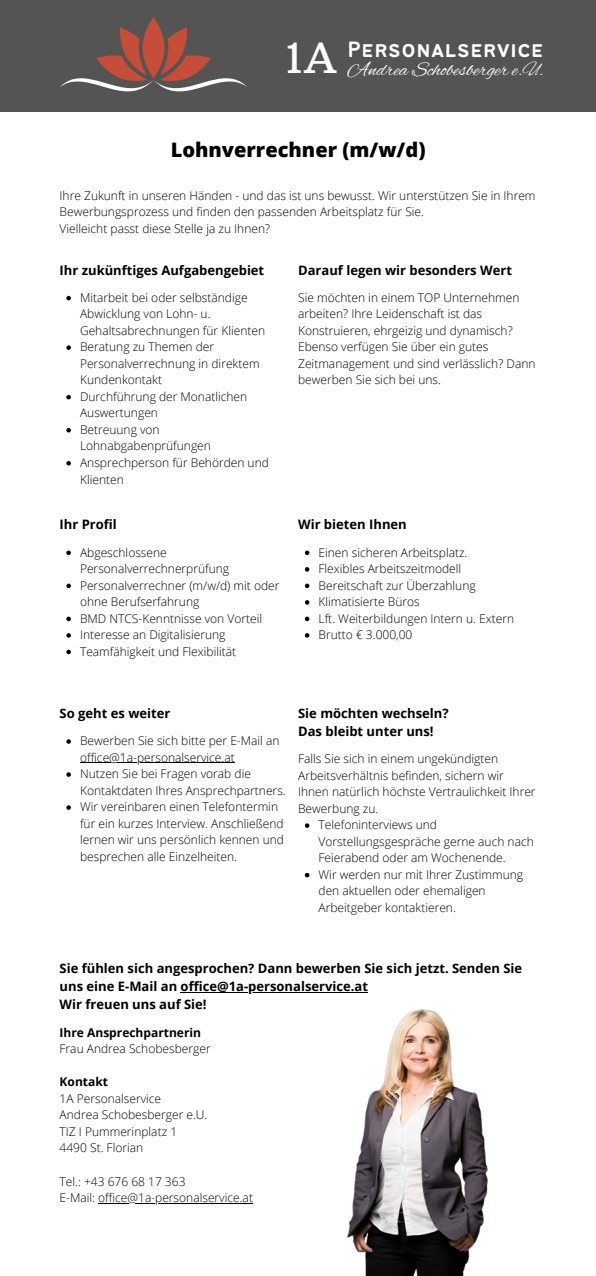
<style>
.page{position:relative;width:596px;height:1276px;background:#fff}
.page>*{position:absolute;margin:0;border:0;box-sizing:border-box;transform-origin:0 0}
.t1{font:24.4px "Bantayog";letter-spacing:.025em;color:#fff}
.t2{font:20.4px "Alex Brush";color:#fff}
.t3{font:800 20px "Open Sans";color:#000}
.t4{font:700 13px/18px "Open Sans";color:#000}
.t5{font:300 12px/16.5px "Open Sans";color:#000}
.t6{font:700 12px "Open Sans";color:#000}
.s1{font-family:"Arbutus Slab";font-size:42.4px}
</style>
<div class="page">
<div style="left:0;top:0;width:596px;height:112px;background:#545454"></div>
<svg style="left:142px;top:17px;width:22px;height:61px"></svg>
<svg style="left:60px;top:27px;width:187px;height:65px"></svg>
<img style="left:347px;top:1009px;width:141px;height:267px">
<svg style="left:66px;top:296px;width:5px;height:4px"></svg>
<svg style="left:66px;top:345px;width:5px;height:5px"></svg>
<svg style="left:66px;top:395px;width:5px;height:4px"></svg>
<svg style="left:66px;top:428px;width:5px;height:4px"></svg>
<svg style="left:66px;top:461px;width:5px;height:4px"></svg>
<svg style="left:66px;top:550px;width:5px;height:5px"></svg>
<svg style="left:66px;top:584px;width:5px;height:4px"></svg>
<svg style="left:66px;top:617px;width:5px;height:4px"></svg>
<svg style="left:66px;top:633px;width:5px;height:5px"></svg>
<svg style="left:66px;top:650px;width:5px;height:4px"></svg>
<svg style="left:305px;top:550px;width:4px;height:5px"></svg>
<svg style="left:305px;top:567px;width:4px;height:5px"></svg>
<svg style="left:305px;top:584px;width:4px;height:4px"></svg>
<svg style="left:305px;top:600px;width:4px;height:5px"></svg>
<svg style="left:305px;top:617px;width:4px;height:4px"></svg>
<svg style="left:305px;top:633px;width:4px;height:5px"></svg>
<svg style="left:66px;top:739px;width:5px;height:5px"></svg>
<hr style="left:80px;top:762px;width:155px;height:1px;background:#000">
<svg style="left:66px;top:772px;width:5px;height:5px"></svg>
<svg style="left:66px;top:805px;width:5px;height:5px"></svg>
<svg style="left:305px;top:823px;width:4px;height:5px"></svg>
<svg style="left:305px;top:873px;width:4px;height:4px"></svg>
<hr style="left:180px;top:992px;width:188px;height:1px;background:#000">
<hr style="left:98px;top:1203px;width:155px;height:1px;background:#000">
<h1 class="t1" style="left:347px;top:39px;width:197px">Personalservice</h1>
<h2 class="t2" style="left:286px;top:58px;width:259px"><span class="s1">1A</span> Andrea Schobesberger e.U.</h2>
<h3 class="t3" style="left:171px;top:136px;width:256px">Lohnverrechner (m/w/d)</h3>
<p class="t5" style="left:60px;top:187px;width:477px">Ihre Zukunft in unseren Händen - und das ist uns bewusst. Wir unterstützen Sie in Ihrem<br>Bewerbungsprozess und finden den passenden Arbeitsplatz für Sie.<br>Vielleicht passt diese Stelle ja zu Ihnen?</p>
<p class="t4" style="left:60px;top:261px;width:206px">Ihr zukünftiges Aufgabengebiet</p>
<p class="t4" style="left:298px;top:261px;width:215px">Darauf legen wir besonders Wert</p>
<p class="t5" style="left:80px;top:289px;width:190px">Mitarbeit bei oder selbständige<br>Abwicklung von Lohn- u.<br>Gehaltsabrechnungen für Klienten<br>Beratung zu Themen der<br>Personalverrechnung in direktem<br>Kundenkontakt<br>Durchführung der Monatlichen<br>Auswertungen<br>Betreuung von<br>Lohnabgabenprüfungen<br>Ansprechperson für Behörden und<br>Klienten</p>
<p class="t5" style="left:298px;top:289px;width:239px">Sie möchten in einem TOP Unternehmen arbeiten? Ihre Leidenschaft ist das Konstruieren, ehrgeizig und dynamisch?<br>Ebenso verfügen Sie über ein gutes Zeitmanagement und sind verlässlich? Dann bewerben Sie sich bei uns.</p>
<p class="t4" style="left:60px;top:515px;width:59px">Ihr Profil</p>
<p class="t5" style="left:80px;top:544px;width:201px">Abgeschlossene<br>Personalverrechnerprüfung<br>Personalverrechner (m/w/d) mit oder ohne Berufserfahrung<br>BMD NTCS-Kenntnisse von Vorteil<br>Interesse an Digitalisierung<br>Teamfähigkeit und Flexibilität</p>
<p class="t4" style="left:298px;top:515px;width:110px">Wir bieten Ihnen</p>
<p class="t5" style="left:318px;top:544px;width:197px">Einen sicheren Arbeitsplatz.<br>Flexibles Arbeitszeitmodell<br>Bereitschaft zur Überzahlung<br>Klimatisierte Büros<br>Lft. Weiterbildungen Intern u. Extern<br>Brutto € 3.000,00</p>
<p class="t4" style="left:60px;top:704px;width:112px">So geht es weiter</p>
<p class="t5" style="left:80px;top:732px;width:207px">Bewerben Sie sich bitte per E-Mail an office@1a-personalservice.at<br>Nutzen Sie bei Fragen vorab die Kontaktdaten Ihres Ansprechpartners.<br>Wir vereinbaren einen Telefontermin für ein kurzes Interview. Anschließend lernen wir uns persönlich kennen und besprechen alle Einzelheiten.</p>
<p class="t4" style="left:298px;top:704px;width:152px">Sie möchten wechseln?<br>Das bleibt unter uns!</p>
<p class="t5" style="left:298px;top:750px;width:239px">Falls Sie sich in einem ungekündigten Arbeitsverhältnis befinden, sichern wir Ihnen natürlich höchste Vertraulichkeit Ihrer Bewerbung zu.</p>
<p class="t5" style="left:318px;top:816px;width:217px">Telefoninterviews und<br>Vorstellungsgespräche gerne auch nach<br>Feierabend oder am Wochenende.<br>Wir werden nur mit Ihrer Zustimmung den aktuellen oder ehemaligen<br>Arbeitgeber kontaktieren.</p>
<p class="t4" style="left:60px;top:959px;width:464px">Sie fühlen sich angesprochen? Dann bewerben Sie sich jetzt. Senden Sie uns eine E-Mail an office@1a-personalservice.at<br>Wir freuen uns auf Sie!</p>
<p class="t6" style="left:60px;top:1024px;width:143px">Ihre Ansprechpartnerin</p>
<p class="t5" style="left:60px;top:1040px;width:152px">Frau Andrea Schobesberger</p>
<p class="t6" style="left:60px;top:1073px;width:50px">Kontakt</p>
<p class="t5" style="left:60px;top:1090px;width:149px">1A Personalservice<br>Andrea Schobesberger e.U.<br>TIZ I Pummerinplatz 1<br>4490 St. Florian</p>
<p class="t5" style="left:60px;top:1172px;width:195px">Tel.: +43 676 68 17 363<br>E-Mail: office@1a-personalservice.at</p>
</div>
